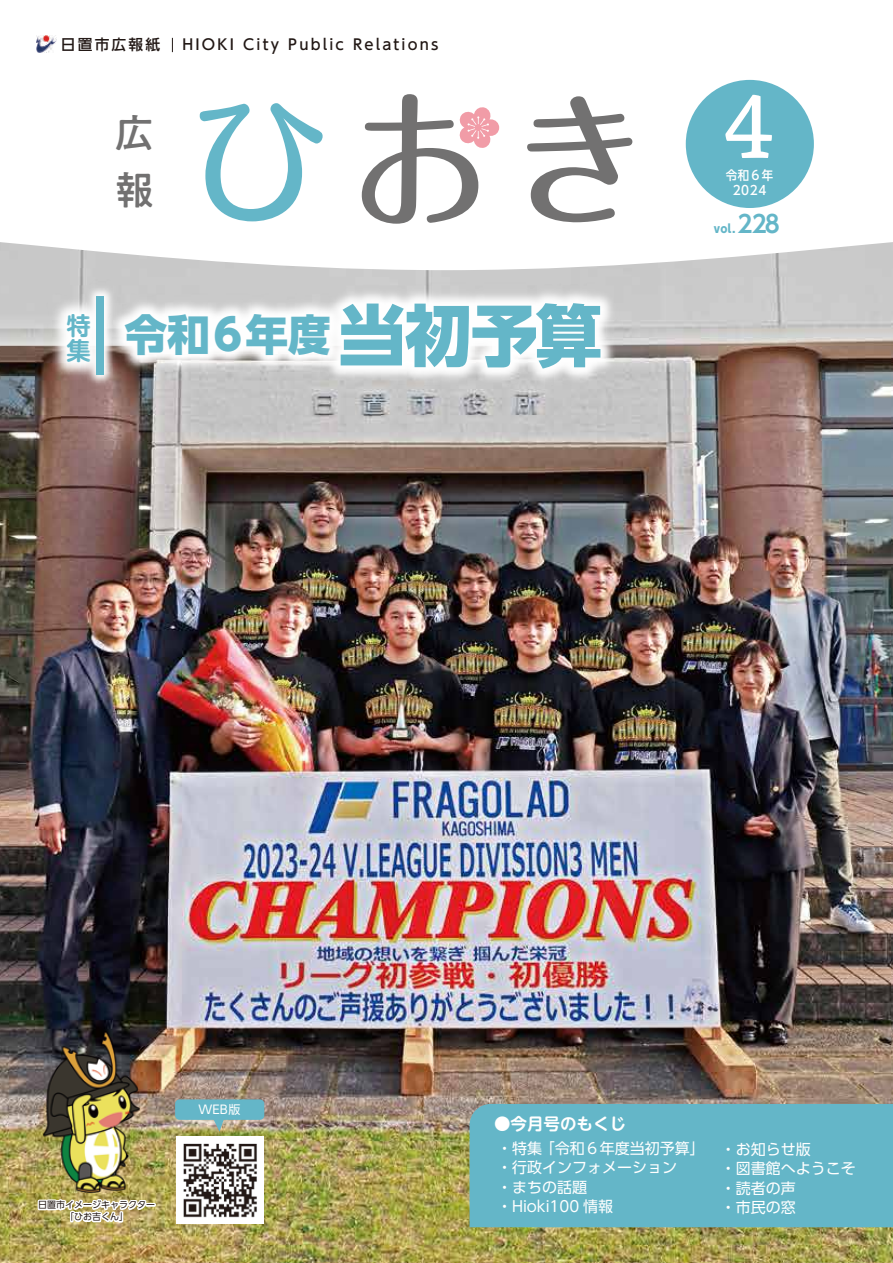
<style>
.page{position:relative;width:893px;height:1263px;background:#fff}
.page>*{position:absolute;margin:0;border:0;box-sizing:border-box;transform-origin:0 0}
.t1{font:102px "MPRS Skolar Gujarati";color:#fff}
.t2{font:800 66.9px "UD Shin Go NT Pro";color:#64b6c8}
.t3{font:800 42.75px "UD Shin Go NT Pro";letter-spacing:-.05em;color:#64b6c8}
.t4{font:500 39.3px/56.6px "PA1 Gothic Std";color:#727171}
.t5{font:700 24.6px/24.6px "UD Shin M Go Pro De";color:#64b6c8}
.t6{font:23.85px "UD Shin Go C Oniz Pr 6 De B";color:#64b6c8}
.t7{font:700 16.5px "UD Shin M Go Pro De";color:#fff}
.t8{font:15px/19.5px "UD Shin Go Pr 6";color:#fff}
.t9{font:500 14.7px "UD Shin Go Pr 6 N";letter-spacing:.15em;color:#221815}
.t10{font:500 12.6px/14.2px "UD Shin Go C Oniz Pr 6";letter-spacing:.05em;color:#fff;text-align:center}
.t11{font:12px "UD Shin Go Pr 6";color:#fff}
.t12{font:11.4px "UD Shin Go C Oniz Pr 6 Hea";color:#64b6c8}
.t13{font:9px/12px "UD Shin Go Pro";color:#221815;text-align:center}
.s1{font-family:"UD Shin Go C Oniz Pr 6 Hea";font-size:11.4px}
</style>
<div class="page">
<img style="left:0;top:242px;width:893px;height:1021px">
<div style="left:686px;top:80px;width:128px;height:128px;background:#64b6c8;border-radius:50%"></div>
<svg style="left:172px;top:38px;width:1px;height:14px"></svg>
<img style="left:36px;top:35px;width:21px;height:18px">
<div style="left:145px;top:1203px;width:11px;height:4px;border:3px solid #fff"></div>
<svg style="left:36px;top:1196px;width:112px;height:30px"></svg>
<div style="left:175px;top:1099px;width:89px;height:21px;background:#64b6c8;border-radius:4px"></div>
<svg style="left:212px;top:1119px;width:13px;height:13px"></svg>
<img style="left:177px;top:1136px;width:87px;height:87px">
<img style="left:15px;top:1030px;width:140px;height:162px">
<img style="left:4px;top:251px;width:33px;height:175px">
<img style="left:37px;top:242px;width:126px;height:191px">
<img style="left:62px;top:251px;width:214px;height:180px">
<img style="left:276px;top:242px;width:389px;height:207px">
<div style="left:470px;top:1104px;width:423px;height:123px;background:#64b6c8"></div>
<svg style="left:200px;top:103px;width:123px;height:118px"></svg>
<svg style="left:527px;top:96px;width:105px;height:126px"></svg>
<svg style="left:362px;top:94px;width:137px;height:130px"></svg>
<p class="t9" style="left:61px;top:33px;width:101px">日置市広報紙</p>
<p class="t9" style="left:183px;top:33px;width:53px">HIOKI</p>
<p class="t9" style="left:243px;top:33px;width:37px">City</p>
<p class="t9" style="left:288px;top:33px;width:57px">Public</p>
<p class="t9" style="left:353px;top:33px;width:87px">Relations</p>
<h3 class="t4" style="left:115px;top:108px;width:39px">広報</h3>
<h3 class="t5" style="left:66px;top:313px;width:25px">特集</h3>
<h2 class="t2" style="left:339px;top:281px;width:264px">当初予算</h2>
<h3 class="t3" style="left:125px;top:300px;width:207px">令和６年度</h3>
<h1 class="t1" style="left:723px;top:59px;width:53px">4</h1>
<p class="t10" style="left:726px;top:168px;width:49px">令和６年<br>2024</p>
<h3 class="t6" style="left:732px;top:205px;width:49px"><span class="s1">.</span> 228</h3>
<p class="t12" style="left:714px;top:219px;width:19px">vol</p>
<p class="t11" style="left:199px;top:1100px;width:43px">WEB版</p>
<p class="t7" style="left:494px;top:1110px;width:133px">●今月号のもくじ</p>
<p class="t13" style="left:38px;top:1198px;width:118px">日置市イメージキャラクター「ひお吉くん「</p>
<p class="t8" style="left:540px;top:1138px;width:166px">「令和６年度当初予算「</p>
<p class="t8" style="left:497px;top:1138px;width:181px">・特集<br>・行政インフォメーション・まちの話題<br>・Hioki100 情報</p>
<p class="t8" style="left:721px;top:1138px;width:136px">・お知らせ版<br>・図書館へようこそ・読者の声<br>・市民の窓</p>
</div>
